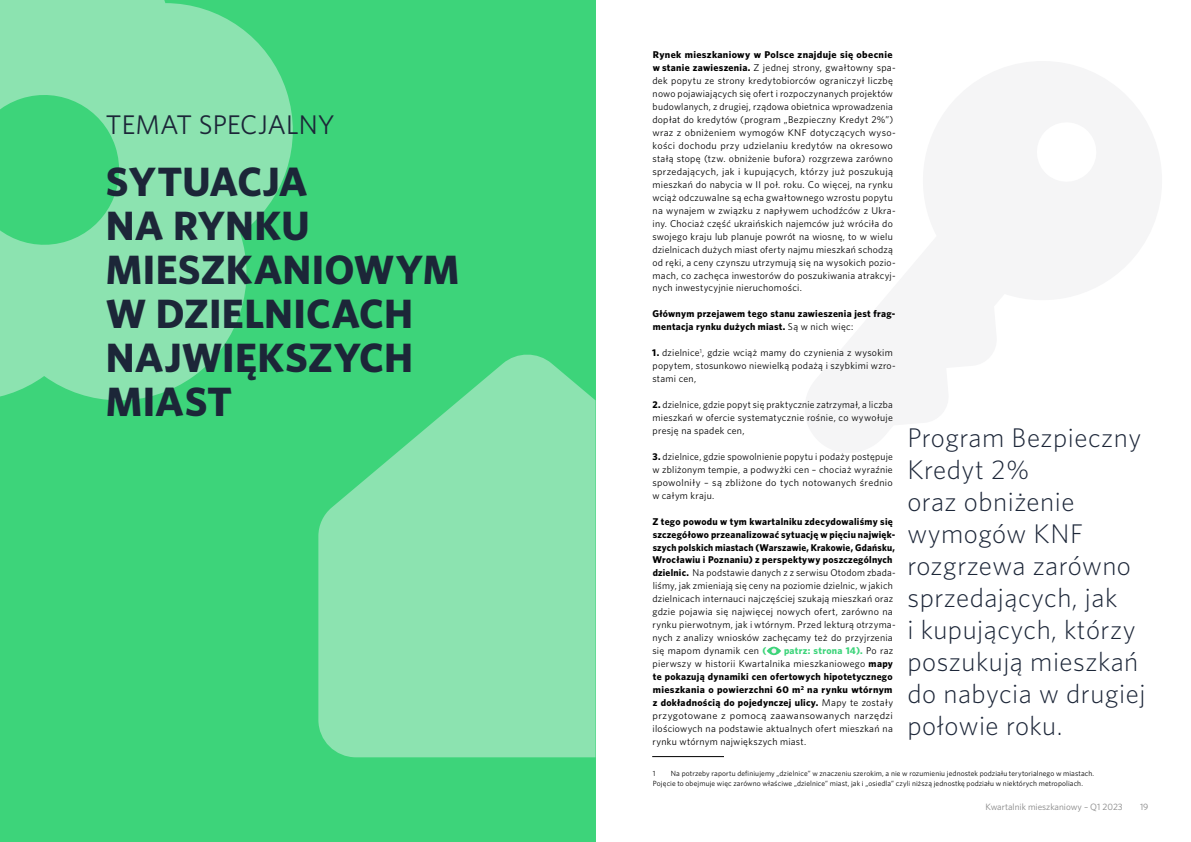
<style>
.page{position:relative;width:1191px;height:842px;background:#fff}
.page>*{position:absolute;margin:0;border:0;box-sizing:border-box;transform-origin:0 0}
.t1{font:700 41px/44px "Whitney";letter-spacing:.005em;color:#1c2638}
.t2{font:300 27px/32px "Whitney";letter-spacing:.02em;color:#1c2638}
.t3{font:27px "Whitney";color:#1c2638}
.t4{font:9.8px/13px "Whitney";letter-spacing:.025em;color:#000}
.t5{font:700 9.8px/12.9px "Whitney";letter-spacing:.025em;color:#000}
.t6{font:9.2px "Whitney";color:#878787}
.t7{font:7.5px/10px "Whitney";letter-spacing:.015em;color:#000}
.s1{font-weight:700}
.s2{font-weight:400}
.s3{font-weight:700;color:#3dd47a}
</style>
<div class="page">
<div style="left:0;top:0;width:595px;height:842px;background:#3dd47a"></div>
<svg style="left:318px;top:354px;width:277px;height:403px;fill:#8ce3b0"></svg>
<svg style="left:0;top:0;width:293px;height:401px;fill:#8ce3b0"></svg>
<svg style="left:766px;top:646px;width:15px;height:10px"></svg>
<hr style="left:652px;top:756px;width:72px;height:1px;background:#000">
<h2 class="t3" style="left:106px;top:107px;width:230px">TEMAT SPECJALNY</h2>
<h1 class="t1" style="left:106px;top:159px;width:355px">SYTUACJA<br>NA RYNKU<br>MIESZKANIOWYM<br>W DZIELNICACH<br>NAJWIĘKSZYCH<br>MIAST</h1>
<p class="t4" style="left:652px;top:48px;width:245px"><span class="s1">Rynek mieszkaniowy w Polsce znajduje się obecnie w stanie zawieszenia.</span> Z jednej strony, gwałtowny spa&shy;dek popytu ze strony kredytobiorców ograniczył liczbę nowo pojawiających się ofert i rozpoczynanych projektów budowlanych, z drugiej, rządowa obietnica wprowadzenia dopłat do kredytów (program „Bezpieczny Kredyt 2%”) wraz z obniżeniem wymogów KNF dotyczących wyso&shy;kości dochodu przy udzielaniu kredytów na okresowo stałą stopę (tzw. obniżenie bufora) rozgrzewa zarówno sprzedających, jak i kupujących, którzy już poszukują mieszkań do nabycia w II poł. roku. Co więcej, na rynku wciąż odczuwalne są echa gwałtownego wzrostu popytu na wynajem w związku z napływem uchodźców z Ukra&shy;iny. Chociaż część ukraińskich najemców już wróciła do swojego kraju lub planuje powrót na wiosnę, to w wielu dzielnicach dużych miast oferty najmu mieszkań schodzą od ręki, a ceny czynszu utrzymują się na wysokich pozio&shy;mach, co zachęca inwestorów do poszukiwania atrakcyj&shy;nych inwestycyjnie nieruchomości.</p>
<p class="t5" style="left:652px;top:307px;width:244px">Głównym przejawem tego stanu zawieszenia jest frag&shy;mentacja rynku dużych miast. <span class="s2">Są w nich więc:</span></p>
<p class="t4" style="left:652px;top:346px;width:245px"><span class="s1">1.</span> dzielnice<sup>1</sup>, gdzie wciąż mamy do czynienia z wysokim popytem, stosunkowo niewielką podażą i szybkimi wzro&shy;stami cen,</p>
<p class="t4" style="left:652px;top:398px;width:242px;text-align:justify"><span class="s1">2.</span> dzielnice, gdzie popyt się praktycznie zatrzymał, a liczba mieszkań w ofercie systematycznie rośnie, co wywołuje presję na spadek cen,</p>
<p class="t4" style="left:652px;top:450px;width:242px;text-align:justify"><span class="s1">3.</span> dzielnice, gdzie spowolnienie popytu i podaży postępuje w zbliżonym tempie, a podwyżki cen – chociaż wyraźnie spowolniły – są zbliżone do tych notowanych średnio w całym kraju.</p>
<p class="t4" style="left:652px;top:514px;width:245px"><span class="s1">Z tego powodu w tym kwartalniku zdecydowaliśmy się szczegółowo przeanalizować sytuację w pięciu najwięk&shy;szych polskich miastach (Warszawie, Krakowie, Gdańsku, Wrocławiu i Poznaniu) z perspektywy poszczególnych dzielnic.</span> Na podstawie danych z z serwisu Otodom zbada&shy;liśmy, jak zmieniają się ceny na poziomie dzielnic, w jakich dzielnicach internauci najczęściej szukają mieszkań oraz gdzie pojawia się najwięcej nowych ofert, zarówno na rynku pierwotnym, jak i wtórnym. Przed lekturą otrzyma&shy;nych z analizy wniosków zachęcamy też do przyjrzenia się mapom dynamik cen <span class="s3">(</span></p>
<p class="t4" style="left:652px;top:644px;width:242px;text-align:justify;text-indent:131px"><span class="s3">patrz: strona 14).</span> Po raz pierwszy w historii Kwartalnika mieszkaniowego <span class="s1">mapy te pokazują dynamiki cen ofertowych hipotetycznego mieszkania o powierzchni 60 m</span><sup>2</sup> <span class="s1">na rynku wtórnym z dokładnością do pojedynczej ulicy.</span> Mapy te zostały przygotowane z pomocą zaawansowanych narzędzi ilościowych na podstawie aktualnych ofert mieszkań na rynku wtórnym największych miast.</p>
<h2 class="t2" style="left:907px;top:421px;width:239px">Program Bezpieczny<br>Kredyt 2%<br>oraz obniżenie wymogów KNF rozgrzewa zarówno sprzedających, jak<br>i kupujących, którzy poszukują mieszkań do nabycia w drugiej połowie roku.</h2>
<p class="t7" style="left:653px;top:768px;width:4px">1</p>
<p class="t7" style="left:653px;top:768px;width:443px;text-indent:18px">Na potrzeby raportu definiujemy „dzielnice” w znaczeniu szerokim, a nie w rozumieniu jednostek podziału terytorialnego w miastach.<br>Pojęcie to obejmuje więc zarówno właściwe „dzielnice” miast, jak i „osiedla” czyli niższą jednostkę podziału w niektórych metropoliach.</p>
<p class="t6" style="left:985px;top:800px;width:139px">Kwartalnik mieszkaniowy – Q1 2023</p>
<p class="t6" style="left:1140px;top:800px;width:10px">19</p>
</div>
